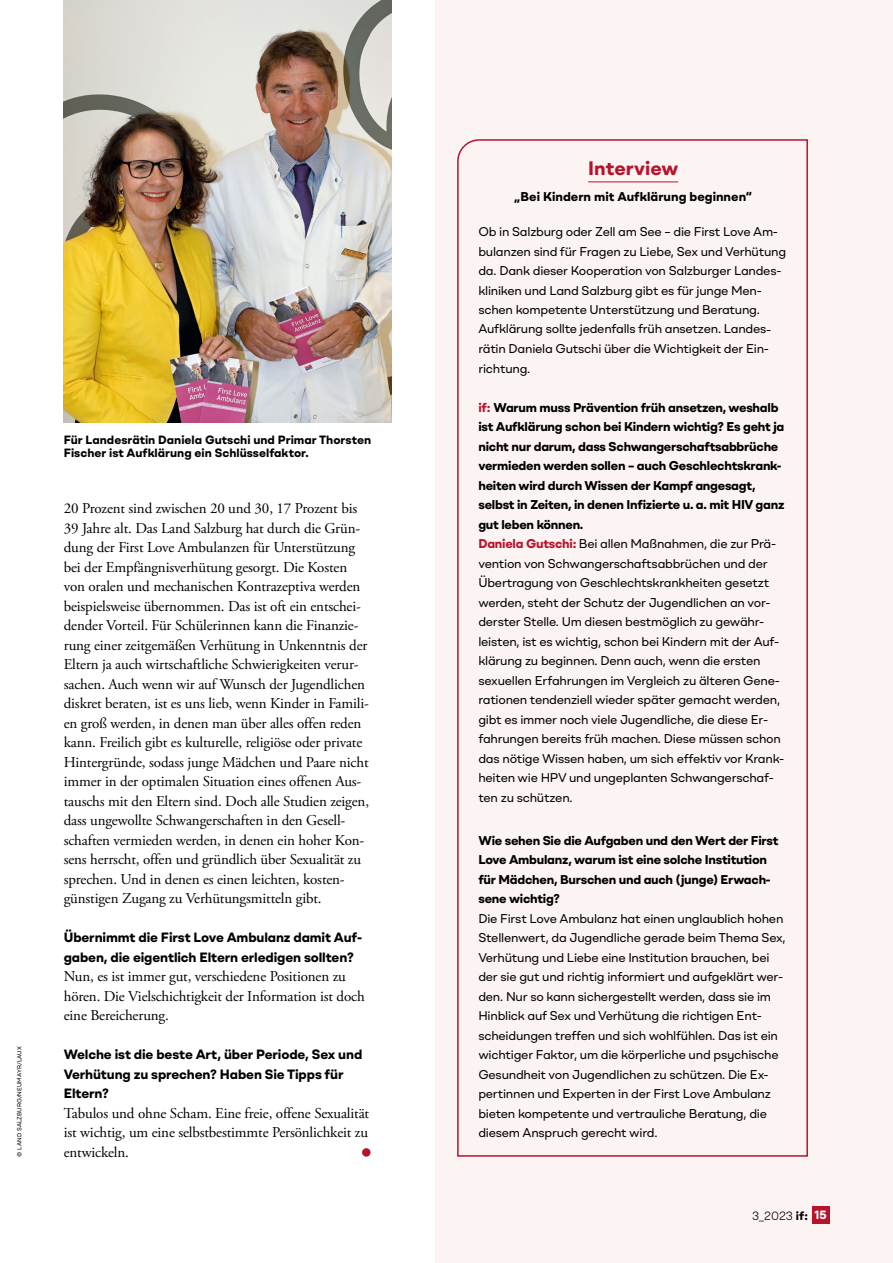
<style>
.page{position:relative;width:893px;height:1263px;background:#fff}
.page>*{position:absolute;margin:0;border:0;box-sizing:border-box;transform-origin:0 0}
.Kasten_Head{font:700 19.5px "BR Omny";color:#b7142c}
.t1{font:15px/19.5px "Adobe Garamond Pro";letter-spacing:-.01em;color:#000}
.t2{font:700 13.5px/19.5px "BR Omny";letter-spacing:-.01em;color:#000}
.t3{font:12.75px/19.5px "BR Omny";letter-spacing:-.02em;color:#000}
.Kasten_LT_Mager{font:700 12.75px/19.5px "BR Omny";letter-spacing:-.02em;color:#000}
.Kasten_LT_Mager-2{font:700 12.75px "BR Omny";color:#000}
.t4{font:700 12px/13.5px "BR Omny";color:#000}
.t5{font:300 12px "BR Omny";color:#000}
.Credit{font:6px "BR Omny";letter-spacing:.01em;color:#000}
.s1{color:#b7142c}
.s2{font-weight:700;color:#b7142c}
.s3{font-weight:700}
.s4{font-weight:700;color:#fff}
</style>
<div class="page">
<div style="left:436px;top:0;width:457px;height:1263px;background:#fbf4f3"></div>
<svg style="left:457px;top:139px;width:351px;height:1018px"></svg>
<div style="left:812px;top:1207px;width:17px;height:17px;background:#b7142c"></div>
<hr style="left:588px;top:182px;width:90px;height:1px;background:#b7142c">
<div style="left:362px;top:1148px;width:9px;height:9px;background:#b7142c;border-radius:50%"></div>
<img style="left:64px;top:0;width:328px;height:422px">
<p class="Credit" style="left:15px;top:1157px;width:112px;rotate:-90deg">© LAND SALZBURG/NEUMAYR/LAUX</p>
<p class="t4" style="left:64px;top:432px;width:309px">Für Landesrätin Daniela Gutschi und Primar Thorsten<br>Fischer ist Aufklärung ein Schlüsselfaktor.</p>
<p class="t1" style="left:64px;top:499px;width:307px">20 Prozent sind zwischen 20 und 30, 17 Prozent bis 39 Jahre alt. Das Land Salzburg hat durch die Grün&shy;dung der First Love Ambulanzen für Unterstützung bei der Empfängnisverhütung gesorgt. Die Kosten von oralen und mechanischen Kontrazeptiva werden beispielsweise übernommen. Das ist oft ein entschei&shy;dender Vorteil. Für Schülerinnen kann die Finanzie&shy;rung einer zeitgemäßen Verhütung in Unkenntnis der Eltern ja auch wirtschaftliche Schwierigkeiten verur&shy;sachen. Auch wenn wir auf Wunsch der Jugendlichen diskret beraten, ist es uns lieb, wenn Kinder in Famili&shy;en groß werden, in denen man über alles offen reden kann. Freilich gibt es kulturelle, religiöse oder private Hintergründe, sodass junge Mädchen und Paare nicht immer in der optimalen Situation eines offenen Aus&shy;tauschs mit den Eltern sind. Doch alle Studien zeigen, dass ungewollte Schwangerschaften in den Gesell&shy;schaften vermieden werden, in denen ein hoher Kon&shy;sens herrscht, offen und gründlich über Sexualität zu sprechen. Und in denen es einen leichten, kosten&shy;günstigen Zugang zu Verhütungsmitteln gibt.</p>
<p class="t2" style="left:64px;top:927px;width:300px">Übernimmt die First Love Ambulanz damit Auf&shy;gaben, die eigentlich Eltern erledigen sollten?</p>
<p class="t1" style="left:64px;top:967px;width:303px">Nun, es ist immer gut, verschiedene Positionen zu hören. Die Vielschichtigkeit der Information ist doch eine Bereicherung.</p>
<p class="t2" style="left:64px;top:1044px;width:300px">Welche ist die beste Art, über Periode, Sex und<br>Verhütung zu sprechen? Haben Sie Tipps für<br>Eltern?</p>
<p class="t1" style="left:64px;top:1104px;width:307px;text-align:justify">Tabulos und ohne Scham. Eine freie, offene Sexualität ist wichtig, um eine selbstbestimmte Persönlichkeit zu entwickeln.</p>
<p class="Kasten_Head" style="left:588px;top:155px;width:92px">Interview</p>
<p class="Kasten_LT_Mager-2" style="left:514px;top:188px;width:239px">„Bei Kindern mit Aufklärung beginnen“</p>
<p class="t3" style="left:478px;top:222px;width:309px">Ob in Salzburg oder Zell am See – die First Love Am&shy;bulanzen sind für Fragen zu Liebe, Sex und Verhütung da. Dank dieser Kooperation von Salzburger Landes&shy;kliniken und Land Salzburg gibt es für junge Men&shy;schen kompetente Unterstützung und Beratung.<br>Aufklärung sollte jedenfalls früh ansetzen. Landes&shy;rätin Daniela Gutschi über die Wichtigkeit der Ein&shy;richtung.</p>
<p class="Kasten_LT_Mager" style="left:478px;top:397px;width:308px"><span class="s1">if:</span> Warum muss Prävention früh ansetzen, weshalb ist Aufklärung schon bei Kindern wichtig? Es geht ja nicht nur darum, dass Schwangerschaftsabbrüche vermieden werden sollen – auch Geschlechtskrank&shy;heiten wird durch Wissen der Kampf angesagt, selbst in Zeiten, in denen Infizierte u. a. mit HIV ganz gut leben können.</p>
<p class="t3" style="left:478px;top:534px;width:307px"><span class="s2">Daniela Gutschi:</span> Bei allen Maßnahmen, die zur Prä&shy;vention von Schwangerschaftsabbrüchen und der Übertragung von Geschlechtskrankheiten gesetzt werden, steht der Schutz der Jugendlichen an vor&shy;derster Stelle. Um diesen bestmöglich zu gewähr&shy;leisten, ist es wichtig, schon bei Kindern mit der Auf&shy;klärung zu beginnen. Denn auch, wenn die ersten sexuellen Erfahrungen im Vergleich zu älteren Gene&shy;rationen tendenziell wieder später gemacht werden, gibt es immer noch viele Jugendliche, die diese Er&shy;fahrungen bereits früh machen. Diese müssen schon das nötige Wissen haben, um sich effektiv vor Krank&shy;heiten wie HPV und ungeplanten Schwangerschaf&shy;ten zu schützen.</p>
<p class="Kasten_LT_Mager" style="left:478px;top:830px;width:302px">Wie sehen Sie die Aufgaben und den Wert der First Love Ambulanz, warum ist eine solche Institution für Mädchen, Burschen und auch (junge) Erwach&shy;sene wichtig?</p>
<p class="t3" style="left:478px;top:908px;width:309px">Die First Love Ambulanz hat einen unglaublich hohen Stellenwert, da Jugendliche gerade beim Thema Sex, Verhütung und Liebe eine Institution brauchen, bei der sie gut und richtig informiert und aufgeklärt wer&shy;den. Nur so kann sichergestellt werden, dass sie im Hinblick auf Sex und Verhütung die richtigen Ent&shy;scheidungen treffen und sich wohlfühlen. Das ist ein wichtiger Faktor, um die körperliche und psychische Gesundheit von Jugendlichen zu schützen. Die Ex&shy;pertinnen und Experten in der First Love Ambulanz bieten kompetente und vertrauliche Beratung, die diesem Anspruch gerecht wird.</p>
<p class="t5" style="left:752px;top:1208px;width:76px">3_2023 <span class="s3">if:</span> <span class="s4">15</span></p>
</div>
